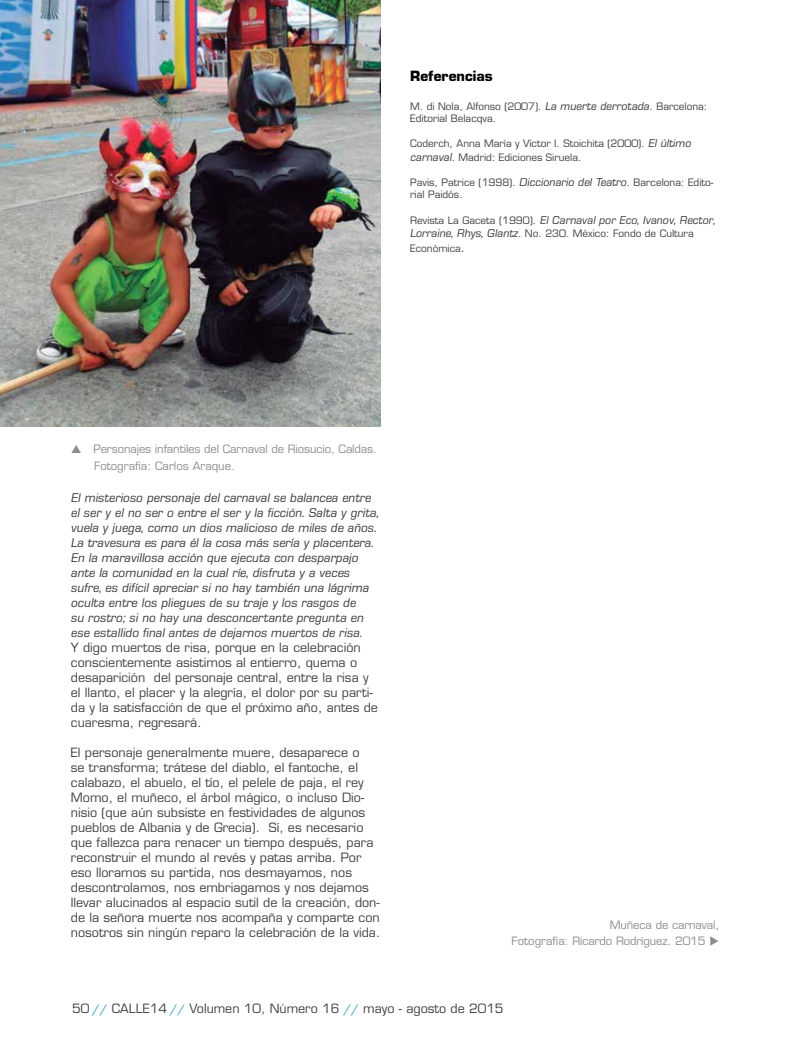
<style>
.page{position:relative;width:808px;height:1056px;background:#fff}
.page>*{position:absolute;margin:0;border:0;box-sizing:border-box;transform-origin:0 0}
.t1{font:700 13.75px "Eurostile";color:#000}
.t2{font:12.5px/15px "Eurostile";color:#414042}
.t3{font:italic 12.5px/15px "Eurostile BQ";color:#414042}
.t4{font:11.25px/16.2px "Eurostile";letter-spacing:-.01em;color:#8b8e90;text-align:right}
.t5{font:italic 11.25px "Eurostile BQ";color:#414042}
.t6{font:10px/12px "Eurostile";color:#414042}
.s1{font-family:"Eurostile BQ";font-style:italic;font-size:11.25px}
.s2{font-family:"Eurostile";font-style:normal;font-size:10px}
.s3{font-size:12.5px}
.s4{font-weight:700;color:#48acb8}
</style>
<div class="page">
<img style="left:0;top:0;width:380px;height:426px">
<p class="t1" style="left:410px;top:68px;width:84px">Referencias</p>
<p class="t6" style="left:410px;top:100px;width:299px">M. di Nola, Alfonso (2007). <span class="s1">La muerte derrotada</span>. Barcelona:<br>Editorial Belacqva.</p>
<p class="t6" style="left:410px;top:137px;width:282px;line-height:13.5px">Coderch, Anna María y Víctor I. Stoichita (2000). <span class="s1">El último carnaval</span>. Madrid: Ediciones Siruela.</p>
<p class="t6" style="left:410px;top:177px;width:305px">Pavis, Patrice (1998). <span class="s1">Diccionario del Teatro</span>. Barcelona: Edito&shy;rial Paidós.</p>
<p class="t5" style="left:410px;top:214px;width:307px"><span class="s2">Revista La Gaceta (1990).</span> El Carnaval por Eco, Ivanov, Rector,</p>
<p class="t6" style="left:410px;top:226px;width:285px;line-height:15px"><span class="s1">Lorraine, Rhys, Glantz</span>. No. 230. México: Fondo de Cultura<br>Económica<span class="s3">.</span></p>
<p class="t4" style="left:93px;top:441px;width:285px;text-align:left">Personajes infantiles del Carnaval de Riosucio, Caldas.<br>Fotografía: Carlos Araque.</p>
<p class="t3" style="left:71px;top:491px;width:309px">El misterioso personaje del carnaval se balancea entre el ser y el no ser o entre el ser y la ficción. Salta y grita, vuela y juega, como un dios malicioso de miles de años.<br>La travesura es para él la cosa más sería y placentera.<br>En la maravillosa acción que ejecuta con desparpajo ante la comunidad en la cual ríe, disfruta y a veces sufre, es difícil apreciar si no hay también una lágrima oculta entre los pliegues de su traje y los rasgos de<br>su rostro; si no hay una desconcertante pregunta en ese estallido final antes de dejarnos muertos de risa.</p>
<p class="t2" style="left:71px;top:640px;width:309px">Y digo muertos de risa, porque en la celebración conscientemente asistimos al entierro, quema o desaparición del personaje central, entre la risa y el llanto, el placer y la alegría, el dolor por su parti&shy;da y la satisfacción de que el próximo año, antes de cuaresma, regresará.</p>
<p class="t2" style="left:71px;top:745px;width:311px">El personaje generalmente muere, desaparece o<br>se transforma; trátese del diablo, el fantoche, el calabazo, el abuelo, el tío, el pelele de paja, el rey Momo, el muñeco, el árbol mágico, o incluso Dio&shy;nisio (que aún subsiste en festividades de algunos pueblos de Albania y de Grecia). Sí, es necesario que fallezca para renacer un tiempo después, para reconstruir el mundo al revés y patas arriba. Por eso lloramos su partida, nos desmayamos, nos descontrolamos, nos embriagamos y nos dejamos llevar alucinados al espacio sutil de la creación, don&shy;de la señora muerte nos acompaña y comparte con nosotros sin ningún reparo la celebración de la vida.</p>
<p class="t4" style="left:512px;top:917px;width:209px">Muñeca de carnaval,<br>Fotografía: Ricardo Rodríguez. 2015 ◆</p>
<p class="t2" style="left:72px;top:1001px;width:433px">50 <span class="s4">//</span> CALLE14 <span class="s4">//</span> Volumen 10, Número 16 <span class="s4">//</span> mayo - agosto de 2015</p>
</div>
